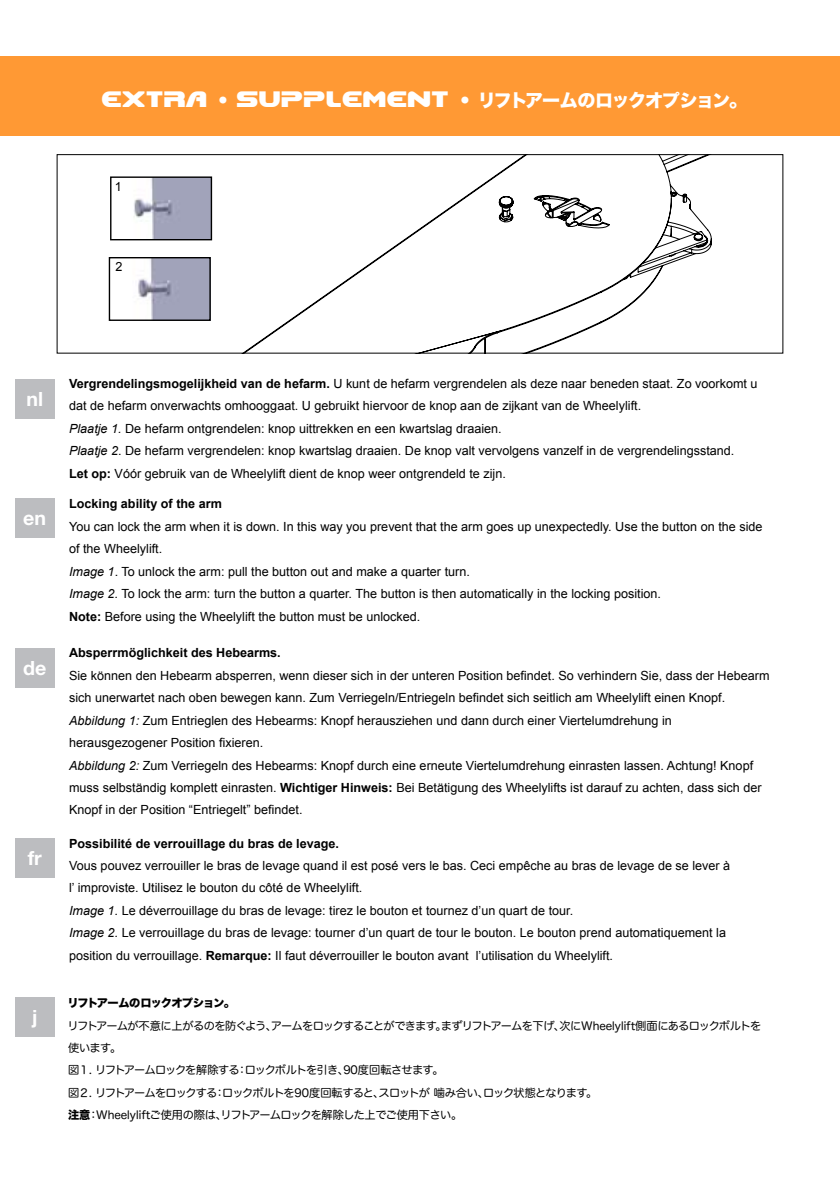
<style>
.page{position:relative;width:840px;height:1191px;background:#fff}
.page>*{position:absolute;margin:0;border:0;box-sizing:border-box;transform-origin:0 0}
.t1{font:700 19.6px "Helvetica Neue LT Std";color:#fff}
.t2{font:18px "Hira Kaku Std N W8";letter-spacing:-.07em;color:#fff}
.t3{font:12.6px/22.4px "Arial";color:#000}
.t4{font:700 12.6px "Arial";color:#000}
.t5{font:11.2px/22.4px "Hira Maru Pro W4";letter-spacing:-.065em;color:#000}
.t6{font:11.2px "Hira Kaku Std N W8";letter-spacing:-.07em;color:#000}
.s1{font-family:"Doo M";font-size:19.6px}
.s2{font-family:"Helvetica";font-stretch:extra-condensed;font-size:19.6px}
.s3{font-weight:700}
.s4{font-style:italic}
.s5{font-family:"Hira Kaku Std W8"}
</style>
<div class="page">
<div style="left:15px;top:648px;width:40px;height:40px;background:#bcbdc0"></div>
<div style="left:0;top:57px;width:839px;height:79px;background:#ff9934"></div>
<svg style="left:185px;top:156px;width:527px;height:195px"></svg>
<div style="left:57px;top:154px;width:725px;height:199px;border:1px solid #000"></div>
<img style="left:134px;top:178px;width:76px;height:60px">
<div style="left:110px;top:176px;width:102px;height:64px;border:1px solid #000"></div>
<img style="left:138px;top:259px;width:71px;height:60px">
<div style="left:109px;top:257px;width:102px;height:64px;border:1px solid #000"></div>
<div style="left:15px;top:379px;width:40px;height:39px;background:#bcbdc0"></div>
<div style="left:15px;top:838px;width:40px;height:40px;background:#bcbdc0"></div>
<div style="left:15px;top:498px;width:40px;height:39px;background:#bcbdc0"></div>
<div style="left:15px;top:997px;width:40px;height:39px;background:#bcbdc0"></div>
<h2 class="t2" style="left:102px;top:90px;width:646px"><span class="s1">EXTRA</span> <span class="s2">•</span> <span class="s1">SUPPLEMENT</span> <span class="s2">•</span> リフトアームのロックオプション。</h2>
<p class="t3" style="left:115px;top:176px;width:9px">1</p>
<p class="t3" style="left:115px;top:255px;width:9px">2</p>
<h1 class="t1" style="left:26px;top:386px;width:18px">nl</h1>
<h1 class="t1" style="left:23px;top:505px;width:24px">en</h1>
<h1 class="t1" style="left:23px;top:656px;width:25px">de</h1>
<h1 class="t1" style="left:28px;top:846px;width:16px">fr</h1>
<h1 class="t1" style="left:32px;top:1005px;width:7px">j</h1>
<p class="t3" style="left:69px;top:372px;width:689px"><span class="s3">Vergrendelingsmogelijkheid van de hefarm.</span> U kunt de hefarm vergrendelen als deze naar beneden staat. Zo voorkomt u dat de hefarm onverwachts omhooggaat. U gebruikt hiervoor de knop aan de zijkant van de Wheelylift.<br><span class="s4">Plaatje 1.</span> De hefarm ontgrendelen: knop uittrekken en een kwartslag draaien.<br><span class="s4">Plaatje 2</span>. De hefarm vergrendelen: knop kwartslag draaien. De knop valt vervolgens vanzelf in de vergrendelingsstand.<br><span class="s3">Let op:</span> Vóór gebruik van de Wheelylift dient de knop weer ontgrendeld te zijn.</p>
<p class="t4" style="left:69px;top:496px;width:154px">Locking ability of the arm</p>
<p class="t3" style="left:69px;top:515px;width:694px">You can lock the arm when it is down. In this way you prevent that the arm goes up unexpectedly. Use the button on the side of the Wheelylift.<br><span class="s4">Image 1</span>. To unlock the arm: pull the button out and make a quarter turn.<br><span class="s4">Image 2.</span> To lock the arm: turn the button a quarter. The button is then automatically in the locking position.<br><span class="s3">Note:</span> Before using the Wheelylift the button must be unlocked.</p>
<p class="t4" style="left:69px;top:645px;width:213px">Absperrmöglichkeit des Hebearms.</p>
<p class="t3" style="left:69px;top:664px;width:701px">Sie können den Hebearm absperren, wenn dieser sich in der unteren Position befindet. So verhindern Sie, dass der Hebearm sich unerwartet nach oben bewegen kann. Zum Verriegeln/Entriegeln befindet sich seitlich am Wheelylift einen Knopf.<br><span class="s4">Abbildung 1:</span> Zum Entrieglen des Hebearms: Knopf herausziehen und dann durch einer Viertelumdrehung in herausgezogener Position fixieren.<br><span class="s4">Abbildung 2:</span> Zum Verriegeln des Hebearms: Knopf durch eine erneute Viertelumdrehung einrasten lassen. Achtung! Knopf muss selbständig komplett einrasten. <span class="s3">Wichtiger Hinweis:</span> Bei Betätigung des Wheelylifts ist darauf zu achten, dass sich der Knopf in der Position “Entriegelt” befindet.</p>
<p class="t4" style="left:69px;top:835px;width:271px">Possibilité de verrouillage du bras de levage.</p>
<p class="t3" style="left:69px;top:854px;width:662px">Vous pouvez verrouiller le bras de levage quand il est posé vers le bas. Ceci empêche au bras de levage de se lever à l’ improviste. Utilisez le bouton du côté de Wheelylift.<br><span class="s4">Image 1.</span> Le déverrouillage du bras de levage: tirez le bouton et tournez d’un quart de tour.<br><span class="s4">Image 2.</span> Le verrouillage du bras de levage: tourner d’un quart de tour le bouton. Le bouton prend automatiquement la position du verrouillage. <span class="s3">Remarque:</span> Il faut déverrouiller le bouton avant l’utilisation du Wheelylift.</p>
<p class="t6" style="left:67px;top:996px;width:169px">リフトアームのロックオプション。</p>
<p class="t5" style="left:67px;top:1013px;width:695px">リフトアームが不意に上がるのを防ぐよう、アームをロックすることができます。まずリフトアームを下げ、次にWheelylift側面にあるロックボルトを使います。<br>図１. リフトアームロックを解除する：ロックボルトを引き、90度回転させます。<br>図２. リフトアームをロックする：ロックボルトを90度回転すると、スロットが 噛み合い、ロック状態となります。<br><span class="s5">注意</span>：Wheelyliftご使用の際は、リフトアームロックを解除した上でご使用下さい。</p>
</div>
